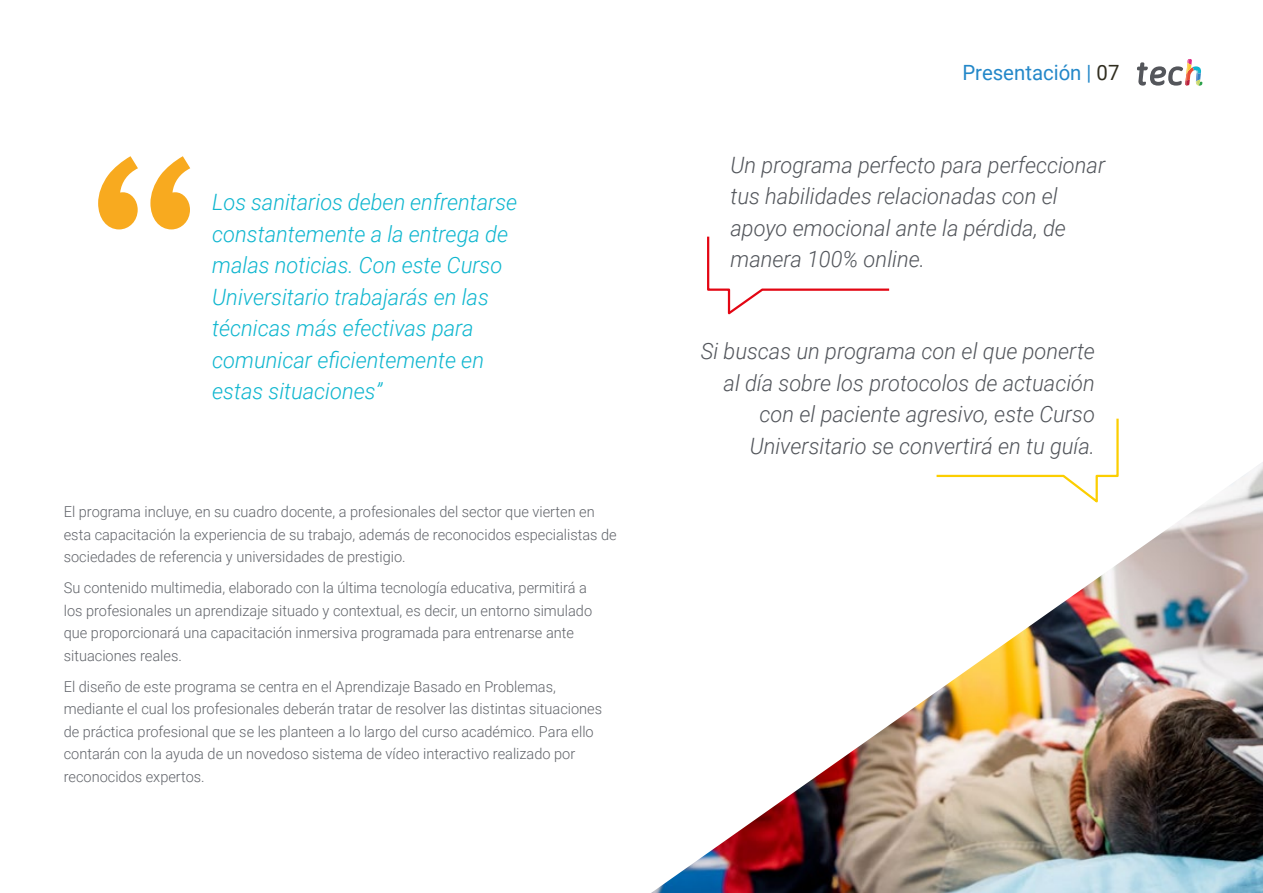
<style>
.page{position:relative;width:1263px;height:893px;background:#fff}
.page>*{position:absolute;margin:0;border:0;box-sizing:border-box;transform-origin:0 0}
.t1{font:italic 300 22.5px/31.5px "Roboto";color:#52555b;text-align:right}
.t2{font:italic 300 22.5px/31.5px "Roboto";color:#0fb6cf}
.t3{font:21px "Roboto";color:#2488c9}
.t4{font:300 15px/22.5px "Roboto";color:#61646a}
.s1{color:#312e20}
</style>
<div class="page">
<svg style="left:98px;top:156px;width:92px;height:73px"></svg>
<svg style="left:1116px;top:418px;width:3px;height:43px"></svg>
<img style="left:651px;top:461px;width:612px;height:432px">
<svg style="left:707px;top:236px;width:183px;height:79px"></svg>
<svg style="left:1137px;top:59px;width:65px;height:27px"></svg>
<h1 class="t2" style="left:212px;top:186px;width:307px">Los sanitarios deben enfrentarse constantemente a la entrega de malas noticias. Con este Curso<br>Universitario trabajarás en las técnicas más efectivas para comunicar eficientemente en estas situaciones”</h1>
<p class="t4" style="left:64px;top:500px;width:554px">El programa incluye, en su cuadro docente, a profesionales del sector que vierten en esta capacitación la experiencia de su trabajo, además de reconocidos especialistas de sociedades de referencia y universidades de prestigio.</p>
<p class="t4" style="left:64px;top:576px;width:530px">Su contenido multimedia, elaborado con la última tecnología educativa, permitirá a los profesionales un aprendizaje situado y contextual, es decir, un entorno simulado que proporcionará una capacitación inmersiva programada para entrenarse ante situaciones reales.</p>
<p class="t4" style="left:64px;top:675px;width:540px">El diseño de este programa se centra en el Aprendizaje Basado en Problemas, mediante el cual los profesionales deberán tratar de resolver las distintas situaciones de práctica profesional que se les planteen a lo largo del curso académico. Para ello contarán con la ayuda de un novedoso sistema de vídeo interactivo realizado por reconocidos expertos.</p>
<h2 class="t3" style="left:962px;top:57px;width:159px">Presentación | <span class="s1">07</span></h2>
<h1 class="t1" style="left:730px;top:148px;width:376px;text-align:left">Un programa perfecto para perfeccionar tus habilidades relacionadas con el apoyo emocional ante la pérdida, de manera 100% online.</h1>
<h1 class="t1" style="left:701px;top:335px;width:396px">Si buscas un programa con el que ponerte al día sobre los protocolos de actuación con el paciente agresivo, este Curso Universitario se convertirá en tu guía.</h1>
</div>
